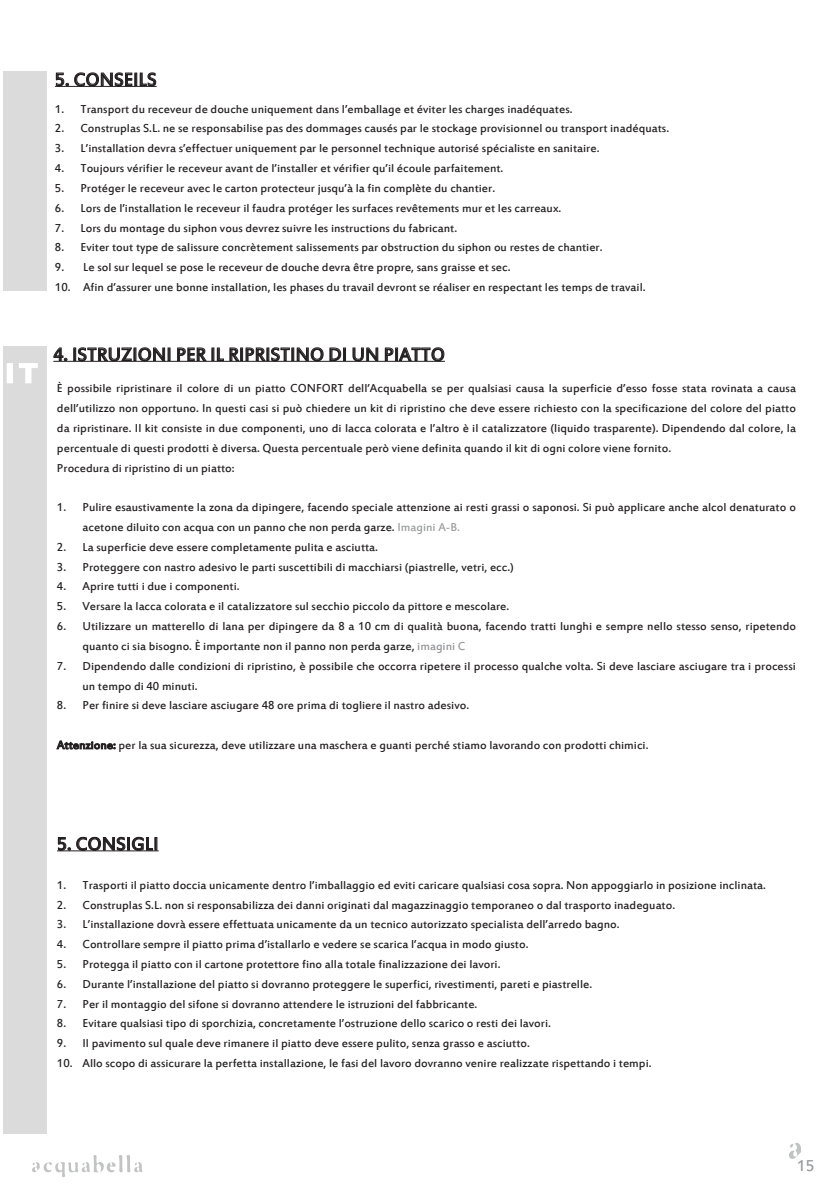
<style>
.page{position:relative;width:840px;height:1191px;background:#fff}
.page>*{position:absolute;margin:0;border:0;box-sizing:border-box;transform-origin:0 0}
.t1{font:20px "Estrangelo Edessa";color:#231f20}
.t2{font:17.4px "Estrangelo Edessa";color:#9a9d9e}
.t3{font:12.8px/19.8px "Estrangelo Edessa";color:#231f20}
.s1{color:#9a9d9e}
.s2{color:#939598}
</style>
<div class="page">
<svg style="left:32px;top:1155px;width:110px;height:22px"></svg>
<svg style="left:789px;top:1143px;width:11px;height:15px"></svg>
<svg style="left:56px;top:740px;width:60px;height:9px"></svg>
<svg style="left:55px;top:72px;width:102px;height:15px"></svg>
<hr style="left:53px;top:361px;width:392px;height:1px;background:#231f20">
<svg style="left:53px;top:347px;width:15px;height:15px"></svg>
<div style="left:73px;top:347px;width:3px;height:14px;border:1px solid #231f20"></div>
<svg style="left:77px;top:347px;width:55px;height:15px"></svg>
<svg style="left:138px;top:347px;width:27px;height:15px"></svg>
<svg style="left:176px;top:347px;width:31px;height:14px"></svg>
<svg style="left:216px;top:347px;width:74px;height:15px"></svg>
<svg style="left:296px;top:347px;width:46px;height:15px"></svg>
<div style="left:343px;top:347px;width:3px;height:14px;border:1px solid #231f20"></div>
<svg style="left:352px;top:347px;width:26px;height:15px"></svg>
<svg style="left:384px;top:347px;width:61px;height:15px"></svg>
<div style="left:3px;top:72px;width:43px;height:219px;background:#dadbda"></div>
<div style="left:3px;top:346px;width:43px;height:788px;background:#dadbda"></div>
<svg style="left:7px;top:363px;width:31px;height:20px"></svg>
<hr style="left:57px;top:850px;width:101px;height:1px;background:#231f20">
<svg style="left:57px;top:836px;width:100px;height:15px"></svg>
<h1 class="t1" style="left:55px;top:70px;width:103px">5. CONSEILS</h1>
<p class="t3" style="left:55px;top:100px;width:519px">1. Transport du receveur de douche uniquement dans l’emballage et éviter les charges inadéquates.</p>
<p class="t3" style="left:55px;top:119px;width:615px">2. Construplas S.L. ne se responsabilise pas des dommages causés par le stockage provisionnel ou transport inadéquats.</p>
<p class="t3" style="left:55px;top:139px;width:545px">3. L’installation devra s’effectuer uniquement par le personnel technique autorisé spécialiste en sanitaire.</p>
<p class="t3" style="left:55px;top:159px;width:449px">4. Toujours vérifier le receveur avant de l’installer et vérifier qu’il écoule parfaitement.</p>
<p class="t3" style="left:55px;top:179px;width:441px">5. Protéger le receveur avec le carton protecteur jusqu’à la fin complète du chantier.</p>
<p class="t3" style="left:55px;top:199px;width:507px">6. Lors de l’installation le receveur il faudra protéger les surfaces revêtements mur et les carreaux.</p>
<p class="t3" style="left:55px;top:218px;width:403px">7. Lors du montage du siphon vous devrez suivre les instructions du fabricant.</p>
<p class="t3" style="left:55px;top:238px;width:549px">8. Eviter tout type de salissure concrètement salissements par obstruction du siphon ou restes de chantier.</p>
<p class="t3" style="left:55px;top:258px;width:457px">9. Le sol sur lequel se pose le receveur de douche devra être propre, sans graisse et sec.</p>
<p class="t3" style="left:55px;top:278px;width:592px">10. Afin d’assurer une bonne installation, les phases du travail devront se réaliser en respectant les temps de travail.</p>
<h1 class="t1" style="left:53px;top:344px;width:393px">4. ISTRUZIONI PER IL RIPRISTINO DI UN PIATTO</h1>
<p class="t3" style="left:57px;top:379px;width:740px">È possibile ripristinare il colore di un piatto CONFORT dell’Acquabella se per qualsiasi causa la superficie d’esso fosse stata rovinata a causa dell’utilizzo non opportuno. In questi casi si può chiedere un kit di ripristino che deve essere richiesto con la specificazione del colore del piatto da ripristinare. Il kit consiste in due componenti, uno di lacca colorata e l’altro è il catalizzatore (liquido trasparente). Dipendendo dal colore, la percentuale di questi prodotti è diversa. Questa percentuale però viene definita quando il kit di ogni colore viene fornito.<br>Procedura di ripristino di un piatto:</p>
<p class="t3" style="left:82px;top:498px;width:714px;text-indent:-25px">1. Pulire esaustivamente la zona da dipingere, facendo speciale attenzione ai resti grassi o saponosi. Si può applicare anche alcol denaturato o acetone diluito con acqua con un panno che non perda garze. <span class="s1">Imagini A-B.</span></p>
<p class="t3" style="left:57px;top:538px;width:322px">2. La superficie deve essere completamente pulita e asciutta.</p>
<p class="t3" style="left:57px;top:557px;width:458px">3. Proteggere con nastro adesivo le parti suscettibili di macchiarsi (piastrelle, vetri, ecc.)</p>
<p class="t3" style="left:57px;top:577px;width:184px">4. Aprire tutti i due i componenti.</p>
<p class="t3" style="left:57px;top:597px;width:453px">5. Versare la lacca colorata e il catalizzatore sul secchio piccolo da pittore e mescolare.</p>
<p class="t3" style="left:82px;top:617px;width:714px;text-indent:-25px">6. Utilizzare un matterello di lana per dipingere da 8 a 10 cm di qualità buona, facendo tratti lunghi e sempre nello stesso senso, ripetendo quanto ci sia bisogno. È importante non il panno non perda garze, <span class="s2">imagini C</span></p>
<p class="t3" style="left:82px;top:656px;width:714px;text-indent:-25px">7. Dipendendo dalle condizioni di ripristino, è possibile che occorra ripetere il processo qualche volta. Si deve lasciare asciugare tra i processi un tempo di 40 minuti.</p>
<p class="t3" style="left:57px;top:696px;width:413px">8. Per finire si deve lasciare asciugare 48 ore prima di togliere il nastro adesivo.</p>
<p class="t3" style="left:57px;top:736px;width:592px">Attenzione: per la sua sicurezza, deve utilizzare una maschera e guanti perché stiamo lavorando con prodotti chimici.</p>
<h1 class="t1" style="left:57px;top:834px;width:103px">5. CONSIGLI</h1>
<p class="t3" style="left:57px;top:875px;width:710px">1. Trasporti il piatto doccia unicamente dentro l’imballaggio ed eviti caricare qualsiasi cosa sopra. Non appoggiarlo in posizione inclinata.</p>
<p class="t3" style="left:57px;top:895px;width:619px">2. Construplas S.L. non si responsabilizza dei danni originati dal magazzinaggio temporaneo o dal trasporto inadeguato.</p>
<p class="t3" style="left:57px;top:915px;width:564px">3. L’installazione dovrà essere effettuata unicamente da un tecnico autorizzato specialista dell’arredo bagno.</p>
<p class="t3" style="left:57px;top:935px;width:472px">4. Controllare sempre il piatto prima d’istallarlo e vedere se scarica l’acqua in modo giusto.</p>
<p class="t3" style="left:57px;top:955px;width:445px">5. Protegga il piatto con il cartone protettore fino alla totale finalizzazione dei lavori.</p>
<p class="t3" style="left:57px;top:974px;width:536px">6. Durante l’installazione del piatto si dovranno proteggere le superfici, rivestimenti, pareti e piastrelle.</p>
<p class="t3" style="left:57px;top:994px;width:421px">7. Per il montaggio del sifone si dovranno attendere le istruzioni del fabbricante.</p>
<p class="t3" style="left:57px;top:1014px;width:495px">8. Evitare qualsiasi tipo di sporchizia, concretamente l’ostruzione dello scarico o resti dei lavori.</p>
<p class="t3" style="left:57px;top:1034px;width:474px">9. Il pavimento sul quale deve rimanere il piatto deve essere pulito, senza grasso e asciutto.</p>
<p class="t3" style="left:57px;top:1054px;width:595px">10. Allo scopo di assicurare la perfetta installazione, le fasi del lavoro dovranno venire realizzate rispettando i tempi.</p>
<h2 class="t2" style="left:796px;top:1156px;width:19px">15</h2>
</div>
